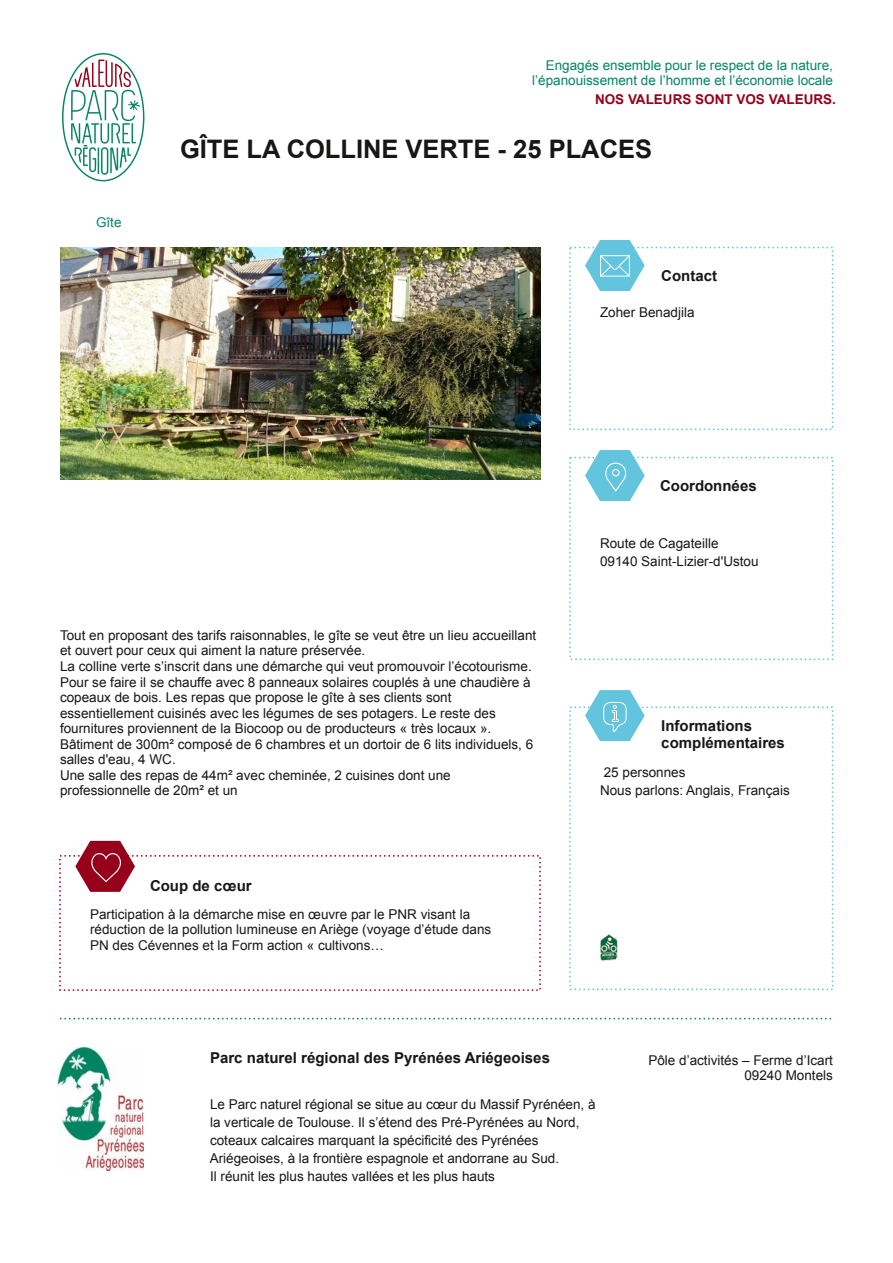
<style>
.page{position:relative;width:893px;height:1263px;background:#fff}
.page>*{position:absolute;margin:0;border:0;box-sizing:border-box;transform-origin:0 0}
.t1{font:700 25.5px "Arial";color:#181715}
.t2{font:700 15px/17.2px "Arial";color:#181715}
.t3{font:13.5px/15.5px "Arial";color:#181715}
.t4{font:13.5px/15.5px "Arial";color:#028663;text-align:right}
.t5{font:700 13.5px "Arial";color:#97001b}
</style>
<div class="page">
<img style="left:57px;top:1047px;width:87px;height:123px">
<svg style="left:60px;top:1018px;width:772px;height:1px"></svg>
<img style="left:600px;top:934px;width:18px;height:26px">
<svg style="left:585px;top:690px;width:60px;height:51px"></svg>
<svg style="left:585px;top:450px;width:60px;height:51px"></svg>
<svg style="left:585px;top:240px;width:60px;height:51px"></svg>
<svg style="left:75px;top:841px;width:60px;height:51px"></svg>
<img style="left:60px;top:248px;width:480px;height:232px">
<svg style="left:62px;top:53px;width:83px;height:129px"></svg>
<p class="t4" style="left:532px;top:57px;width:302px">Engagés ensemble pour le respect de la nature, l’épanouissement de l’homme et l’économie locale</p>
<p class="t5" style="left:595px;top:92px;width:242px">NOS VALEURS SONT VOS VALEURS.</p>
<p class="t4" style="left:96px;top:215px;width:27px">Gîte</p>
<h1 class="t1" style="left:180px;top:135px;width:474px">GÎTE LA COLLINE VERTE - 25 PLACES</h1>
<p class="t2" style="left:661px;top:267px;width:57px">Contact</p>
<p class="t3" style="left:600px;top:305px;width:96px">Zoher Benadjila</p>
<p class="t2" style="left:660px;top:477px;width:98px">Coordonnées</p>
<p class="t3" style="left:600px;top:534px;width:160px;line-height:18px">Route de Cagateille<br>09140 Saint-Lizier-d'Ustou</p>
<p class="t3" style="left:60px;top:627px;width:478px">Tout en proposant des tarifs raisonnables, le gîte se veut être un lieu accueillant et ouvert pour ceux qui aiment la nature préservée.<br>La colline verte s’inscrit dans une démarche qui veut promouvoir l’écotourisme.<br>Pour se faire il se chauffe avec 8 panneaux solaires couplés à une chaudière à copeaux de bois. Les repas que propose le gîte à ses clients sont essentiellement cuisinés avec les légumes de ses potagers. Le reste des fournitures proviennent de la Biocoop ou de producteurs « très locaux ».<br>Bâtiment de 300m² composé de 6 chambres et un dortoir de 6 lits individuels, 6 salles d'eau, 4 WC.<br>Une salle des repas de 44m² avec cheminée, 2 cuisines dont une professionnelle de 20m² et un</p>
<p class="t2" style="left:150px;top:877px;width:103px">Coup de cœur</p>
<p class="t3" style="left:90px;top:906px;width:403px">Participation à la démarche mise en œuvre par le PNR visant la réduction de la pollution lumineuse en Ariège (voyage d’étude dans<br>PN des Cévennes et la Form action « cultivons…</p>
<p class="t2" style="left:210px;top:1049px;width:341px">Parc naturel régional des Pyrénées Ariégeoises</p>
<p class="t2" style="left:661px;top:717px;width:125px">Informations complémentaires</p>
<p class="t3" style="left:600px;top:763px;width:191px;line-height:18px">25 personnes<br>Nous parlons: Anglais, Français</p>
<p class="t3" style="left:648px;top:1052px;width:186px;text-align:right">Pôle d’activités – Ferme d’Icart<br>09240 Montels</p>
<p class="t3" style="left:210px;top:1095px;width:387px;line-height:18px">Le Parc naturel régional se situe au cœur du Massif Pyrénéen, à la verticale de Toulouse. Il s’étend des Pré-Pyrénées au Nord, coteaux calcaires marquant la spécificité des Pyrénées Ariégeoises, à la frontière espagnole et andorrane au Sud.<br>Il réunit les plus hautes vallées et les plus hauts</p>
</div>
